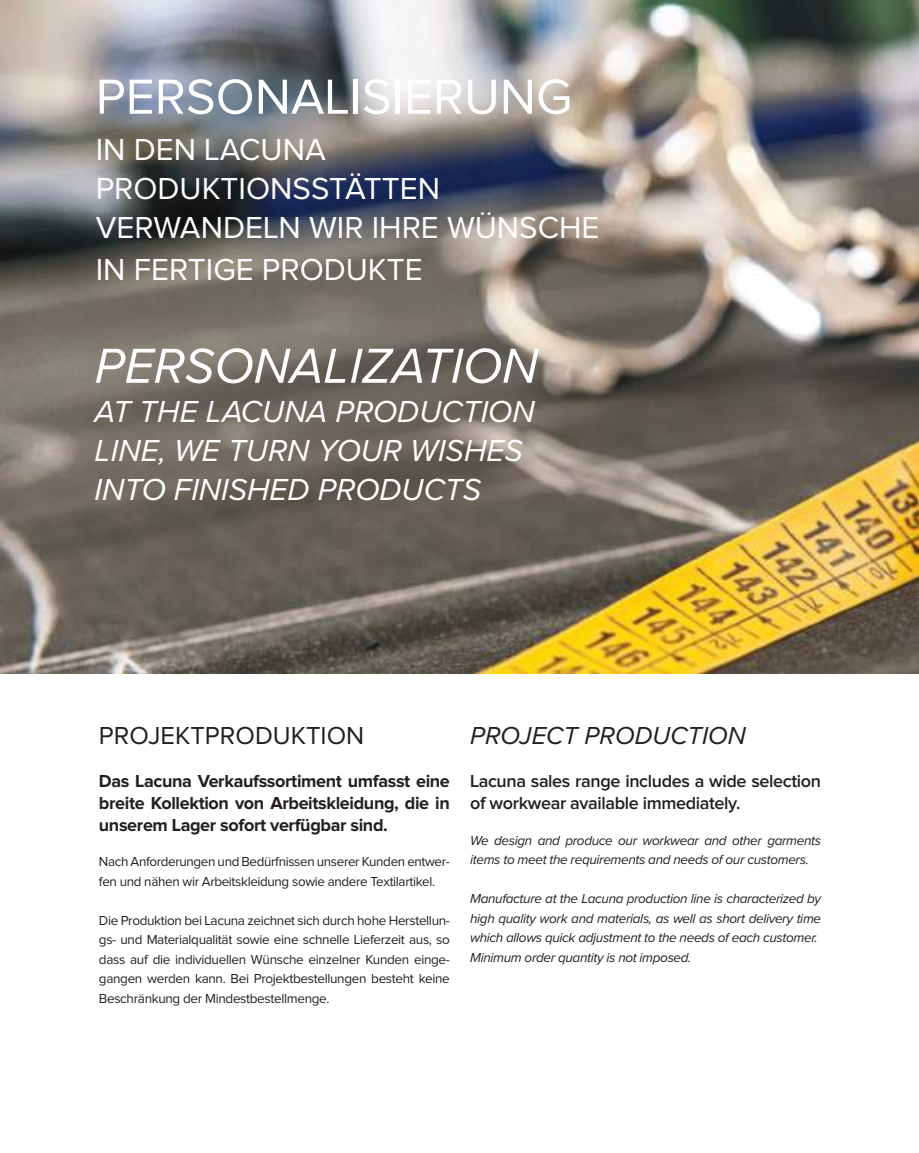
<style>
.page{position:relative;width:919px;height:1153px;background:#fff}
.page>*{position:absolute;margin:0;border:0;box-sizing:border-box;transform-origin:0 0}
.t1{font:51px "Proxima Nova";color:#fff}
.t2{font:italic 51px "Proxima Nova";color:#fff}
.t3{font:31.5px/39px "Proxima Nova";color:#fff}
.t4{font:italic 31.5px/39px "Proxima Nova";color:#fff}
.t5{font:25.5px "Proxima Nova";color:#241f1f}
.t6{font:italic 25.5px "Proxima Nova";color:#241f1f}
.t7{font:700 18px/21.6px "Proxima Nova";letter-spacing:-.02em;color:#241f1f;text-align:justify}
.t8{font:600 18px/21.6px "Proxima Nova";letter-spacing:-.02em;color:#241f1f}
.t9{font:13.5px/19.5px "Proxima Nova";letter-spacing:-.025em;color:#241f1f}
.t10{font:italic 13.5px/19.5px "Proxima Nova";letter-spacing:-.025em;color:#241f1f}
</style>
<div class="page">
<img style="left:0;top:0;width:918px;height:673px">
<h1 class="t1" style="left:96px;top:71px;width:478px">PERSONALISIERUNG</h1>
<h2 class="t3" style="left:96px;top:131px;width:505px">IN DEN LACUNA<br>PRODUKTIONSSTÄTTEN<br>VERWANDELN WIR IHRE WÜNSCHE</h2>
<h2 class="t3" style="left:96px;top:251px;width:328px">IN FERTIGE PRODUKTE</h2>
<h1 class="t2" style="left:95px;top:340px;width:445px">PERSONALIZATION</h1>
<h2 class="t4" style="left:95px;top:392px;width:441px">AT THE LACUNA PRODUCTION<br>LINE, WE TURN YOUR WISHES<br>INTO FINISHED PRODUCTS</h2>
<h3 class="t5" style="left:99px;top:723px;width:267px">PROJEKTPRODUKTION</h3>
<h3 class="t7" style="left:99px;top:770px;width:352px">Das Lacuna Verkaufssortiment umfasst eine breite Kollektion von Arbeitskleidung, die in unserem Lager sofort verfügbar sind.</h3>
<p class="t9" style="left:99px;top:852px;width:352px">Nach Anforderungen und Bedürfnissen unserer Kunden entwer&shy;fen und nähen wir Arbeitskleidung sowie andere Textilartikel.</p>
<p class="t9" style="left:99px;top:910px;width:352px;text-align:justify">Die Produktion bei Lacuna zeichnet sich durch hohe Herstellun&shy;gs- und Materialqualität sowie eine schnelle Lieferzeit aus, so dass auf die individuellen Wünsche einzelner Kunden einge&shy;gangen werden kann. Bei Projektbestellungen besteht keine Beschränkung der Mindestbestellmenge.</p>
<h3 class="t6" style="left:470px;top:723px;width:277px">PROJECT PRODUCTION</h3>
<h3 class="t8" style="left:470px;top:770px;width:352px">Lacuna sales range includes a wide selection of workwear available immediately.</h3>
<p class="t10" style="left:470px;top:830px;width:352px">We design and produce our workwear and other garments items to meet the requirements and needs of our customers.</p>
<p class="t10" style="left:470px;top:889px;width:352px">Manufacture at the Lacuna production line is characterized by high quality work and materials, as well as short delivery time which allows quick adjustment to the needs of each customer.<br>Minimum order quantity is not imposed.</p>
</div>
